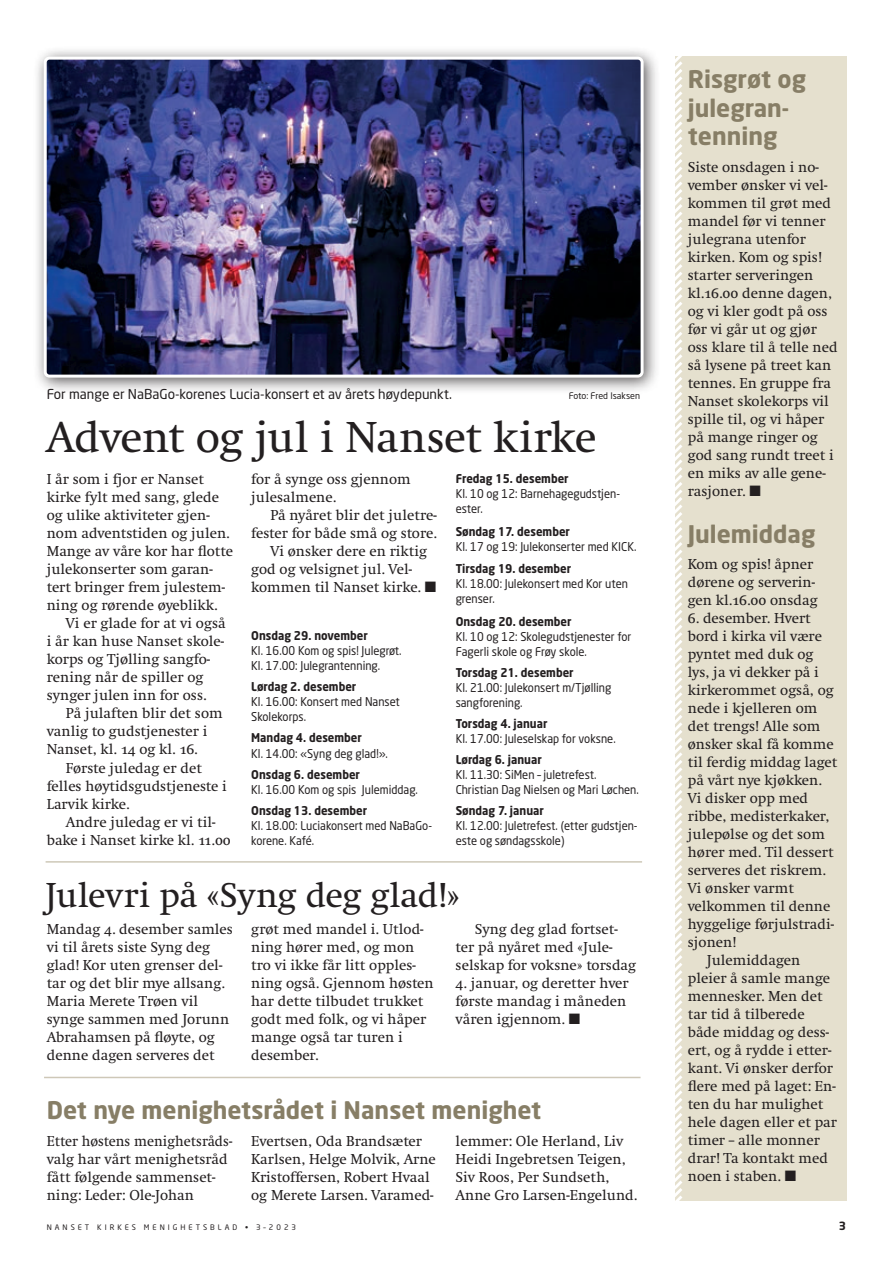
<style>
.page{position:relative;width:893px;height:1263px;background:#fff}
.page>*{position:absolute;margin:0;border:0;box-sizing:border-box;transform-origin:0 0}
.Tittel_48{font:45px "Swift POW";letter-spacing:-.015em;color:#231f20}
.Tittel_48-2{font:36px "Swift POW";letter-spacing:-.01em;color:#231f20}
.Notis_tittel{font:700 24px/28.8px "Neo Sans";color:#877e66}
.Tekst{font:15px/18px "Swift POW";color:#231f20}
.Tekst_m_innrykk{font:15px/18px "Swift POW";color:#231f20}
.Tekst-2{font:15px/18px "Swift POW";color:#231f20;scale:.96 1}
.Bilde{font:13.5px "Neo Sans Std";color:#231f20}
.Generelt_prog_tekst{font:12px/15px "Neo Sans Std";color:#231f20;scale:.93 1}
.Program_halvfet{font:700 12px "Neo Sans";color:#231f20;scale:.93 1}
.t1{font:700 11.25px "Neo Sans";color:#231f20}
.Bilde-2{font:9px "Neo Sans Std";color:#231f20}
.t2{font:7.5px "Neo Sans Std";letter-spacing:.4em;color:#231f20}
</style>
<div class="page">
<div style="left:675px;top:56px;width:171px;height:1145px;background:#e5e0ce"></div>
<svg style="left:675px;top:56px;width:7px;height:1145px"></svg>
<hr style="left:46px;top:861px;width:596px;height:2px;background:#cec8b8">
<hr style="left:44px;top:1077px;width:596px;height:1px;background:#cec8b8">
<div style="left:32px;top:45px;width:628px;height:350px;background:#231f20;opacity:.75"></div>
<img style="left:48px;top:61px;width:592px;height:313px">
<div style="left:44px;top:57px;width:600px;height:321px;border:3px solid #fff;border-radius:4px"></div>
<p class="Bilde" style="left:47px;top:386px;width:407px">For mange er NaBaGo-korenes Lucia-konsert et av årets høydepunkt.</p>
<p class="Bilde-2" style="left:569px;top:390px;width:73px">Foto: Fred Isaksen</p>
<p class="Tittel_48" style="left:46px;top:411px;width:552px">Advent og jul i Nanset kirke</p>
<p class="Tekst" style="left:47px;top:470px;width:188px">I år som i fjor er Nanset kirke fylt med sang, glede og ulike aktiviteter gjen&shy;nom adventstiden og julen.<br>Mange av våre kor har flotte julekonserter som garan&shy;tert bringer frem julestem&shy;ning og rørende øyeblikk.</p>
<p class="Tekst_m_innrykk" style="left:47px;top:614px;width:180px;text-indent:19px">Vi er glade for at vi også i år kan huse Nanset skole&shy;korps og Tjølling sangfo&shy;rening når de spiller og synger julen inn for oss.</p>
<p class="Tekst_m_innrykk" style="left:47px;top:704px;width:177px;text-indent:19px">På julaften blir det som vanlig to gudstjenester i<br>Nanset, kl. 14 og kl. 16.</p>
<p class="Tekst_m_innrykk" style="left:47px;top:758px;width:182px;text-indent:19px">Første juledag er det felles høytidsgudstjeneste i<br>Larvik kirke.</p>
<p class="Tekst_m_innrykk" style="left:47px;top:812px;width:186px;text-align:center">Andre juledag er vi til&shy;bake i Nanset kirke kl. 11.00</p>
<p class="Tekst_m_innrykk" style="left:251px;top:470px;width:161px">for å synge oss gjennom julesalmene.</p>
<p class="Tekst_m_innrykk" style="left:251px;top:506px;width:187px;text-align:right">På nyåret blir det juletre&shy;fester for både små og store.</p>
<p class="Tekst_m_innrykk" style="left:251px;top:542px;width:186px;text-indent:19px">Vi ønsker dere en riktig god og velsignet jul. Vel&shy;kommen til Nanset kirke. ■</p>
<p class="Program_halvfet" style="left:251px;top:628px;width:127px">Onsdag 29. november</p>
<p class="Generelt_prog_tekst" style="left:251px;top:643px;width:163px">Kl. 16.00 Kom og spis! Julegrøt.</p>
<p class="Generelt_prog_tekst" style="left:251px;top:658px;width:140px">Kl. 17.00: Julegrantenning.</p>
<p class="Program_halvfet" style="left:251px;top:679px;width:115px">Lørdag 2. desember</p>
<p class="Generelt_prog_tekst" style="left:251px;top:694px;width:161px">Kl. 16.00: Konsert med Nanset<br>Skolekorps.</p>
<p class="Program_halvfet" style="left:251px;top:730px;width:121px">Mandag 4. desember</p>
<p class="Generelt_prog_tekst" style="left:251px;top:745px;width:149px">Kl. 14.00: «Syng deg glad!».</p>
<p class="Program_halvfet" style="left:251px;top:766px;width:118px">Onsdag 6. desember</p>
<p class="Generelt_prog_tekst" style="left:251px;top:781px;width:181px">Kl. 16.00 Kom og spis Julemiddag.</p>
<p class="Program_halvfet" style="left:251px;top:802px;width:126px">Onsdag 13. desember</p>
<p class="Generelt_prog_tekst" style="left:251px;top:817px;width:196px">Kl. 18.00: Luciakonsert med NaBaGo&shy;korene. Kafé.</p>
<p class="Program_halvfet" style="left:456px;top:471px;width:123px">Fredag 15. desember</p>
<p class="Generelt_prog_tekst" style="left:456px;top:486px;width:178px">Kl. 10 og 12: Barnehagegudstjen&shy;ester.</p>
<p class="Program_halvfet" style="left:456px;top:523px;width:125px">Søndag 17. desember</p>
<p class="Generelt_prog_tekst" style="left:456px;top:538px;width:196px">Kl. 17 og 19: Julekonserter med KICK.</p>
<p class="Program_halvfet" style="left:456px;top:561px;width:126px">Tirsdag 19. desember</p>
<p class="Generelt_prog_tekst" style="left:456px;top:576px;width:187px">Kl. 18.00: Julekonsert med Kor uten grenser.</p>
<p class="Program_halvfet" style="left:456px;top:613px;width:126px">Onsdag 20. desember</p>
<p class="Generelt_prog_tekst" style="left:456px;top:628px;width:190px">Kl. 10 og 12: Skolegudstjenester for<br>Fagerli skole og Frøy skole.</p>
<p class="Program_halvfet" style="left:456px;top:664px;width:128px">Torsdag 21. desember</p>
<p class="Generelt_prog_tekst" style="left:456px;top:679px;width:169px">Kl. 21.00: Julekonsert m/Tjølling sangforening.</p>
<p class="Program_halvfet" style="left:456px;top:715px;width:100px">Torsdag 4. januar</p>
<p class="Generelt_prog_tekst" style="left:456px;top:730px;width:174px">Kl. 17.00: Juleselskap for voksne.</p>
<p class="Program_halvfet" style="left:456px;top:751px;width:94px">Lørdag 6. januar</p>
<p class="Generelt_prog_tekst" style="left:456px;top:766px;width:199px">Kl. 11.30: SiMen – juletrefest.<br>Christian Dag Nielsen og Mari Løchen.</p>
<p class="Program_halvfet" style="left:456px;top:802px;width:96px">Søndag 7. januar</p>
<p class="Generelt_prog_tekst" style="left:456px;top:817px;width:197px">Kl. 12.00: Juletrefest. (etter gudstjen&shy;este og søndagsskole)</p>
<p class="Tittel_48-2" style="left:45px;top:873px;width:416px">Julevri på «Syng deg glad!»</p>
<p class="Tekst" style="left:47px;top:919px;width:188px">Mandag 4. desember samles vi til årets siste Syng deg glad! Kor uten grenser del&shy;tar og det blir mye allsang.<br>Maria Merete Trøen vil synge sammen med Jorunn<br>Abrahamsen på fløyte, og denne dagen serveres det</p>
<p class="Tekst" style="left:251px;top:919px;width:184px">grøt med mandel i. Utlod&shy;ning hører med, og mon tro vi ikke får litt opples&shy;ning også. Gjennom høsten har dette tilbudet trukket godt med folk, og vi håper mange også tar turen i desember.</p>
<p class="Tekst_m_innrykk" style="left:456px;top:919px;width:182px;text-indent:19px">Syng deg glad fortset&shy;ter på nyåret med «Jule&shy;selskap for voksne» torsdag</p>
<p class="Tekst_m_innrykk" style="left:456px;top:973px;width:175px">4. januar, og deretter hver første mandag i måneden våren igjennom. ■</p>
<p class="Notis_tittel" style="left:47px;top:1095px;width:496px">Det nye menighetsrådet i Nanset menighet</p>
<p class="Tekst-2" style="left:47px;top:1132px;width:195px">Etter høstens menighetsråds&shy;valg har vårt menighetsråd fått følgende sammenset&shy;ning: Leder: Ole-Johan</p>
<p class="Tekst" style="left:251px;top:1132px;width:186px">Evertsen, Oda Brandsæter<br>Karlsen, Helge Molvik, Arne<br>Kristoffersen, Robert Hvaal og Merete Larsen. Varamed-</p>
<p class="Tekst" style="left:456px;top:1132px;width:183px">lemmer: Ole Herland, Liv<br>Heidi Ingebretsen Teigen,<br>Siv Roos, Per Sundseth,<br>Anne Gro Larsen-Engelund.</p>
<p class="Notis_tittel" style="left:688px;top:64px;width:120px">Risgrøt og julegran&shy;tenning</p>
<p class="Tekst" style="left:688px;top:158px;width:151px">Siste onsdagen i no&shy;vember ønsker vi vel&shy;kommen til grøt med mandel før vi tenner julegrana utenfor kirken. Kom og spis! starter serveringen kl.16.00 denne dagen, og vi kler godt på oss før vi går ut og gjør oss klare til å telle ned så lysene på treet kan tennes. En gruppe fra<br>Nanset skolekorps vil spille til, og vi håper på mange ringer og god sang rundt treet i en miks av alle gene&shy;rasjoner. ■</p>
<p class="Notis_tittel" style="left:688px;top:519px;width:129px">Julemiddag</p>
<p class="Tekst" style="left:688px;top:555px;width:131px">Kom og spis! åpner dørene og serverin&shy;gen kl.16.00 onsdag</p>
<p class="Tekst" style="left:688px;top:609px;width:151px">6. desember. Hvert bord i kirka vil være pyntet med duk og lys, ja vi dekker på i kirkerommet også, og nede i kjelleren om det trengs! Alle som ønsker skal få komme til ferdig middag laget på vårt nye kjøkken.<br>Vi disker opp med ribbe, medisterkaker, julepølse og det som hører med. Til dessert serveres det riskrem.<br>Vi ønsker varmt velkommen til denne hyggelige førjulstradi&shy;sjonen!</p>
<p class="Tekst_m_innrykk" style="left:688px;top:951px;width:151px;text-indent:19px">Julemiddagen pleier å samle mange mennesker. Men det tar tid å tilberede både middag og dess&shy;ert, og å rydde i etter&shy;kant. Vi ønsker derfor flere med på laget: En&shy;ten du har mulighet hele dagen eller et par timer – alle monner drar! Ta kontakt med noen i staben. ■</p>
<p class="t2" style="left:47px;top:1222px;width:251px">NANSET KIRKES MENIGHETSBLAD • 3–2023</p>
<p class="t1" style="left:839px;top:1218px;width:9px">3</p>
</div>
